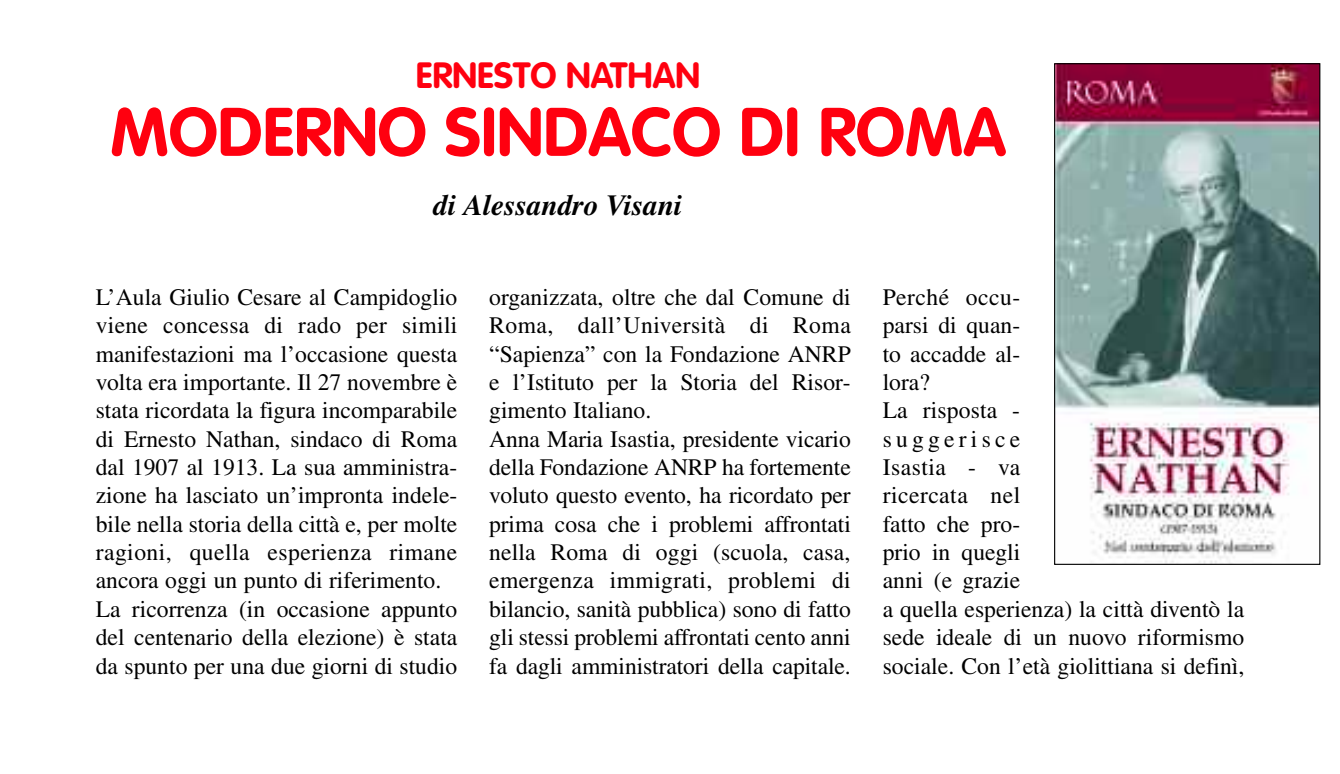
<style>
.page{position:relative;width:1340px;height:774px;background:#fff}
.page>*{position:absolute;margin:0;border:0;box-sizing:border-box;transform-origin:0 0}
.t1{font:700 67.5px "VAG Rounded";color:#ff000f}
.t2{font:700 36px "VAG Rounded";color:#ff000f}
.t3{font:italic 700 29.25px "Times";color:#000}
.t4{font:23.62px/28.3px "Times";color:#000}
</style>
<div class="page">
<img style="left:1056px;top:65px;width:262px;height:498px">
<div style="left:1054px;top:63px;width:266px;height:502px;border:1px solid #000"></div>
<p class="t2" style="left:416px;top:61px;width:286px">ERNESTO NATHAN</p>
<p class="t1" style="left:110px;top:104px;width:897px">MODERNO SINDACO DI ROMA</p>
<p class="t3" style="left:433px;top:195px;width:250px">di Alessandro Visani</p>
<p class="t4" style="left:96px;top:285px;width:363px">L’Aula Giulio Cesare al Campidoglio viene concessa di rado per simili manifestazioni ma l’occasione questa volta era importante. Il 27 novembre è stata ricordata la figura incomparabile di Ernesto Nathan, sindaco di Roma dal 1907 al 1913. La sua amministra&shy;zione ha lasciato un’impronta indele&shy;bile nella storia della città e, per molte ragioni, quella esperienza rimane ancora oggi un punto di riferimento.<br>La ricorrenza (in occasione appunto del centenario della elezione) è stata da spunto per una due giorni di studio</p>
<p class="t4" style="left:489px;top:285px;width:363px">organizzata, oltre che dal Comune di Roma, dall’Università di Roma “Sapienza” con la Fondazione ANRP e l’Istituto per la Storia del Risor&shy;gimento Italiano.<br>Anna Maria Isastia, presidente vicario della Fondazione ANRP ha fortemente voluto questo evento, ha ricordato per prima cosa che i problemi affrontati nella Roma di oggi (scuola, casa, emergenza immigrati, problemi di bilancio, sanità pubblica) sono di fatto gli stessi problemi affrontati cento anni fa dagli amministratori della capitale.</p>
<p class="t4" style="left:882px;top:285px;width:363px">Perché occu-<br>parsi di quan-<br>to accadde al-<br>lora?<br>La risposta -<br>suggerisce<br>Isastia - va<br>ricercata nel<br>fatto che pro-<br>prio in quegli<br>anni (e grazie<br>a quella esperienza) la città diventò la sede ideale di un nuovo riformismo sociale. Con l’età giolittiana si definì,</p>
</div>
